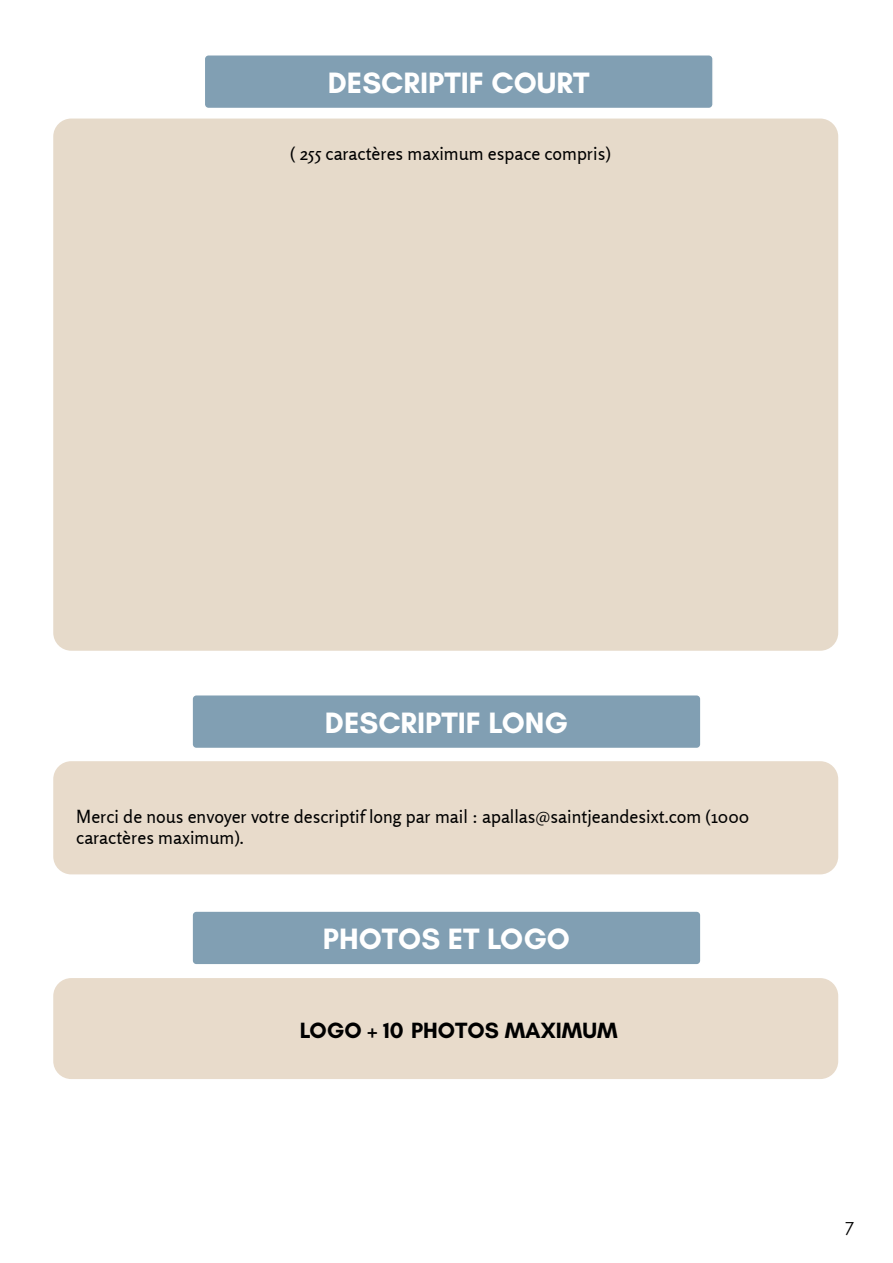
<style>
.page{position:relative;width:893px;height:1263px;background:#fff}
.page>*{position:absolute;margin:0;border:0;box-sizing:border-box;transform-origin:0 0}
.t1{font:700 30px "Glacial Indifference";color:#fff}
.t2{font:700 22.5px "Glacial Indifference";color:#000}
.t3{font:18px/21.6px "Rosario";color:#000}
.t4{font:18px "Century Gothic";color:#000}
</style>
<div class="page">
<div style="left:53px;top:119px;width:785px;height:532px;background:#e6daca;border-radius:18px"></div>
<div style="left:53px;top:761px;width:785px;height:113px;background:#e8dbcb;border-radius:18px"></div>
<div style="left:204px;top:55px;width:509px;height:54px;background:#819fb3;border-radius:4px"></div>
<div style="left:204px;top:54px;width:510px;height:55px;border:2px solid #fff;border-radius:4px"></div>
<div style="left:53px;top:978px;width:785px;height:101px;background:#e8dbcb;border-radius:18px"></div>
<div style="left:192px;top:695px;width:509px;height:53px;background:#819fb3;border-radius:4px"></div>
<div style="left:191px;top:694px;width:511px;height:55px;border:2px solid #fff;border-radius:4px"></div>
<div style="left:192px;top:911px;width:509px;height:54px;background:#819fb3;border-radius:4px"></div>
<div style="left:191px;top:910px;width:511px;height:55px;border:2px solid #fff;border-radius:4px"></div>
<h1 class="t1" style="left:328px;top:64px;width:263px">DESCRIPTIF COURT</h1>
<p class="t3" style="left:290px;top:143px;width:322px">( 255 caractères maximum espace compris)</p>
<h1 class="t1" style="left:325px;top:704px;width:245px">DESCRIPTIF LONG</h1>
<p class="t3" style="left:76px;top:805px;width:674px">Merci de nous envoyer votre descriptif long par mail : apallas@saintjeandesixt.com (1000 caractères maximum).</p>
<h1 class="t1" style="left:323px;top:920px;width:249px">PHOTOS ET LOGO</h1>
<p class="t2" style="left:300px;top:1016px;width:319px">LOGO + 10 PHOTOS MAXIMUM</p>
<p class="t4" style="left:845px;top:1216px;width:11px">7</p>
</div>
